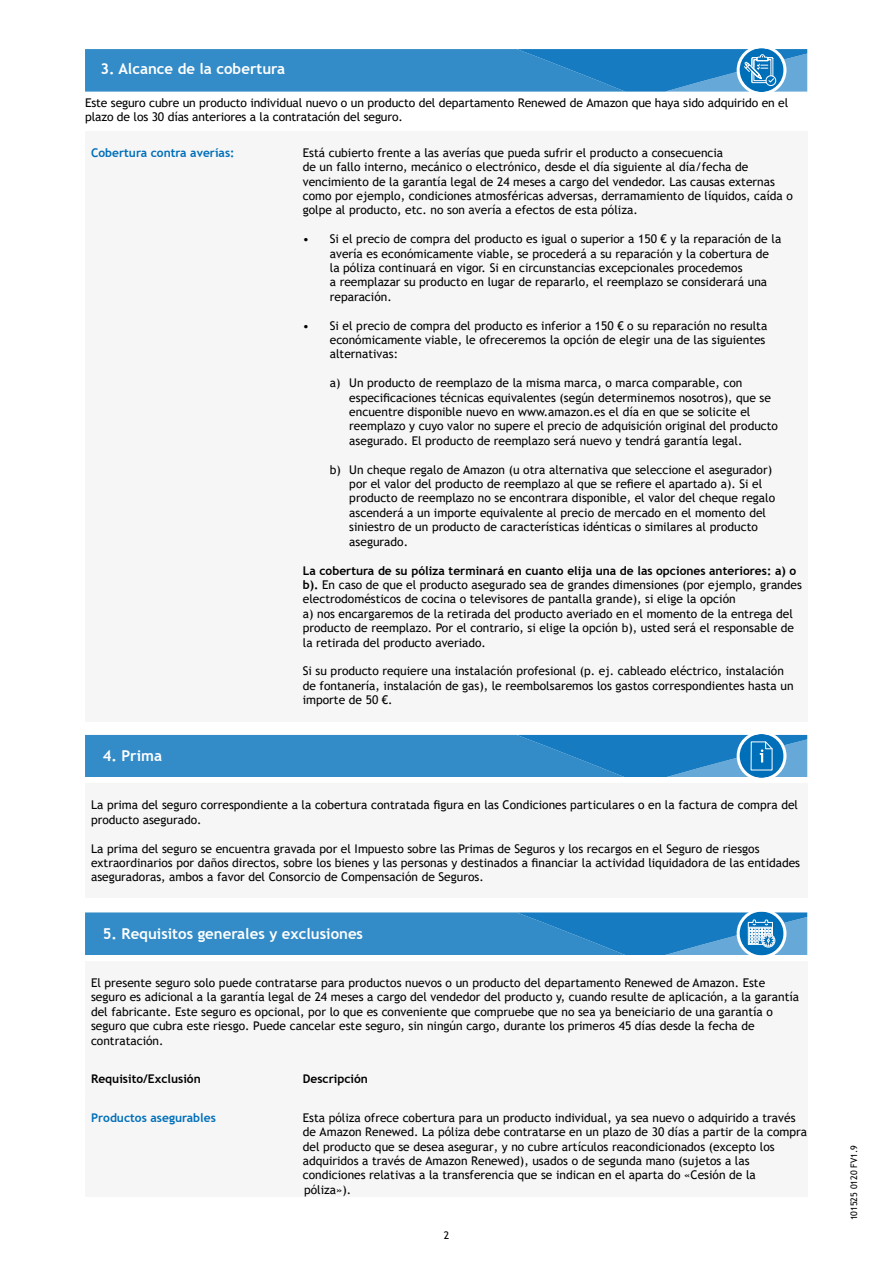
<style>
.page{position:relative;width:893px;height:1263px;background:#fff}
.page>*{position:absolute;margin:0;border:0;box-sizing:border-box;transform-origin:0 0}
.t1{font:700 15px "Trebuchet MS";color:#fff}
.t2{font:12px/14.4px "Trebuchet MS";color:#000}
.t3{font:700 12px "Trebuchet MS";color:#006fb9}
.t4{font:700 12px "Trebuchet MS";color:#000}
.t5{font:10.5px "Trebuchet MS";color:#000}
.t6{font:9px "Trebuchet MS";color:#000}
.s1{font-weight:700}
</style>
<div class="page">
<svg style="left:85px;top:48px;width:722px;height:44px;background:#388fc8"></svg>
<div style="left:766px;top:75px;width:10px;height:11px;border:1px solid #fff;border-radius:50%"></div>
<div style="left:85px;top:131px;width:212px;height:590px;background:#f6f6f6"></div>
<div style="left:297px;top:131px;width:511px;height:590px;background:#f6f6f6"></div>
<svg style="left:85px;top:911px;width:722px;height:45px;background:#3d91ca"></svg>
<svg style="left:85px;top:734px;width:722px;height:44px;background:#398fc9"></svg>
<div style="left:85px;top:783px;width:723px;height:115px;background:#f6f6f6"></div>
<div style="left:85px;top:961px;width:723px;height:100px;background:#f6f6f6"></div>
<div style="left:85px;top:1096px;width:212px;height:100px;background:#f6f6f6"></div>
<div style="left:297px;top:1096px;width:511px;height:100px;background:#f6f6f6"></div>
<p class="t1" style="left:100px;top:60px;width:186px">3. Alcance de la cobertura</p>
<p class="t2" style="left:85px;top:95px;width:705px">Este seguro cubre un producto individual nuevo o un producto del departamento Renewed de Amazon que haya sido adquirido en el plazo de los 30 días anteriores a la contratación del seguro.</p>
<p class="t3" style="left:91px;top:145px;width:145px">Cobertura contra averías:</p>
<p class="t2" style="left:303px;top:145px;width:492px">Está cubierto frente a las averías que pueda sufrir el producto a consecuencia<br>de un fallo interno, mecánico o electrónico, desde el día siguiente al día/fecha de vencimiento de la garantía legal de 24 meses a cargo del vendedor. Las causas externas como por ejemplo, condiciones atmosféricas adversas, derramamiento de líquidos, caída o golpe al producto, etc. no son avería a efectos de esta póliza.</p>
<p class="t2" style="left:330px;top:232px;width:453px;text-indent:-27px">• Si el precio de compra del producto es igual o superior a 150 € y la reparación de la avería es económicamente viable, se procederá a su reparación y la cobertura de la póliza continuará en vigor. Si en circunstancias excepcionales procedemos<br>a reemplazar su producto en lugar de repararlo, el reemplazo se considerará una reparación.</p>
<p class="t2" style="left:330px;top:318px;width:439px;text-indent:-27px">• Si el precio de compra del producto es inferior a 150 € o su reparación no resulta económicamente viable, le ofreceremos la opción de elegir una de las siguientes alternativas:</p>
<p class="t2" style="left:349px;top:376px;width:430px;text-indent:-20px">a) Un producto de reemplazo de la misma marca, o marca comparable, con especificaciones técnicas equivalentes (según determinemos nosotros), que se encuentre disponible nuevo en www.amazon.es el día en que se solicite el reemplazo y cuyo valor no supere el precio de adquisición original del producto asegurado. El producto de reemplazo será nuevo y tendrá garantía legal.</p>
<p class="t2" style="left:349px;top:462px;width:427px;text-indent:-20px">b) Un cheque regalo de Amazon (u otra alternativa que seleccione el asegurador) por el valor del producto de reemplazo al que se refiere el apartado a). Si el producto de reemplazo no se encontrara disponible, el valor del cheque regalo ascenderá a un importe equivalente al precio de mercado en el momento del siniestro de un producto de características idénticas o similares al producto asegurado.</p>
<p class="t2" style="left:303px;top:563px;width:501px"><span class="s1">La cobertura de su póliza terminará en cuanto elija una de las opciones anteriores: a) o b).</span> En caso de que el producto asegurado sea de grandes dimensiones (por ejemplo, grandes electrodomésticos de cocina o televisores de pantalla grande), si elige la opción<br>a) nos encargaremos de la retirada del producto averiado en el momento de la entrega del producto de reemplazo. Por el contrario, si elige la opción b), usted será el responsable de la retirada del producto averiado.</p>
<p class="t2" style="left:303px;top:664px;width:492px">Si su producto requiere una instalación profesional (p. ej. cableado eléctrico, instalación de fontanería, instalación de gas), le reembolsaremos los gastos correspondientes hasta un importe de 50 €.</p>
<p class="t1" style="left:103px;top:747px;width:61px">4. Prima</p>
<p class="t2" style="left:91px;top:798px;width:709px">La prima del seguro correspondiente a la cobertura contratada figura en las Condiciones particulares o en la factura de compra del producto asegurado.</p>
<p class="t2" style="left:91px;top:841px;width:711px">La prima del seguro se encuentra gravada por el Impuesto sobre las Primas de Seguros y los recargos en el Seguro de riesgos extraordinarios por daños directos, sobre los bienes y las personas y destinados a financiar la actividad liquidadora de las entidades aseguradoras, ambos a favor del Consorcio de Compensación de Seguros.</p>
<p class="t1" style="left:103px;top:924px;width:262px">5. Requisitos generales y exclusiones</p>
<p class="t2" style="left:91px;top:975px;width:710px">El presente seguro solo puede contratarse para productos nuevos o un producto del departamento Renewed de Amazon. Este seguro es adicional a la garantía legal de 24 meses a cargo del vendedor del producto y, cuando resulte de aplicación, a la garantía del fabricante. Este seguro es opcional, por lo que es conveniente que compruebe que no sea ya beneiciario de una garantía o seguro que cubra este riesgo. Puede cancelar este seguro, sin ningún cargo, durante los primeros 45 días desde la fecha de contratación.</p>
<p class="t4" style="left:91px;top:1071px;width:111px">Requisito/Exclusión</p>
<p class="t4" style="left:303px;top:1071px;width:67px">Descripción</p>
<p class="t3" style="left:91px;top:1110px;width:126px">Productos asegurables</p>
<p class="t2" style="left:303px;top:1110px;width:506px">Esta póliza ofrece cobertura para un producto individual, ya sea nuevo o adquirido a través de Amazon Renewed. La póliza debe contratarse en un plazo de 30 días a partir de la compra del producto que se desea asegurar, y no cubre artículos reacondicionados (excepto los adquiridos a través de Amazon Renewed), usados o de segunda mano (sujetos a las condiciones relativas a la transferencia que se indican en el aparta do «Cesión de la<br>póliza»).</p>
<p class="t5" style="left:444px;top:1228px;width:7px">2</p>
<p class="t6" style="left:848px;top:1220px;width:77px;rotate:-90deg">101525 0120 FV1.9</p>
</div>
